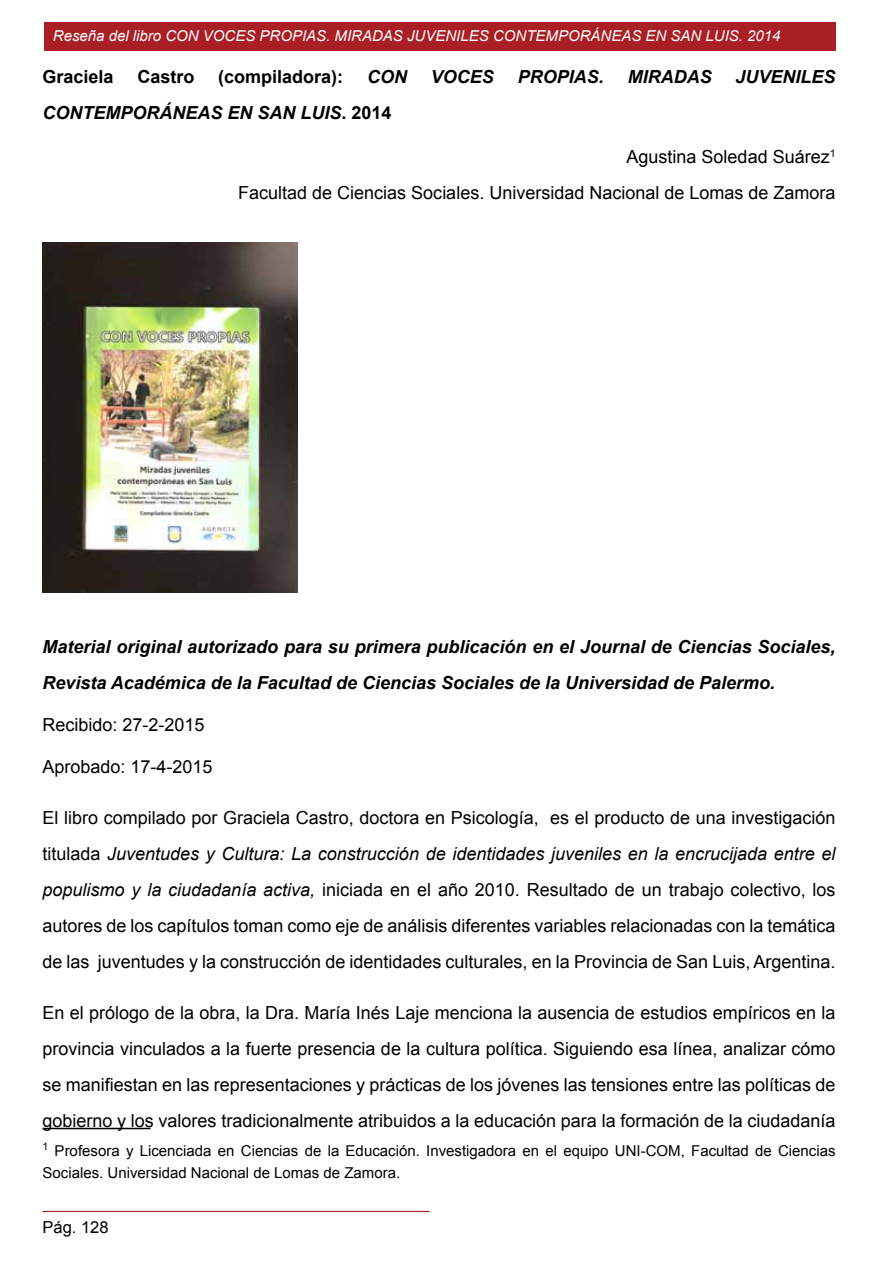
<style>
.page{position:relative;width:893px;height:1263px;background:#fff}
.page>*{position:absolute;margin:0;border:0;box-sizing:border-box;transform-origin:0 0}
.t1{font:18px/36px "Arial";color:#000;text-align:justify}
.t2{font:italic 700 18px/36px "Arial";color:#000}
.t3{font:700 18px "Arial";color:#000}
.t4{font:16.5px "Arial";color:#000}
.t5{font:15px/22.5px "Arial";color:#000}
.t6{font:italic 15px "Arial";color:#fff}
.s1{font-style:normal}
.s2{font-style:italic}
</style>
<div class="page">
<div style="left:44px;top:22px;width:792px;height:28px;background:#a91f23"></div>
<hr style="left:43px;top:1211px;width:386px;height:1px;background:#a91f23">
<img style="left:43px;top:242px;width:255px;height:351px">
<hr style="left:43px;top:1128px;width:108px;height:1px;background:#000">
<p class="t6" style="left:53px;top:26px;width:729px">Reseña del libro CON VOCES PROPIAS. MIRADAS JUVENILES CONTEMPORÁNEAS EN SAN LUIS. 2014</p>
<p class="t3" style="left:43px;top:65px;width:73px">Graciela</p>
<p class="t3" style="left:137px;top:65px;width:59px">Castro</p>
<p class="t3" style="left:218px;top:65px;width:127px">(compiladora):</p>
<p class="t2" style="left:367px;top:59px;width:41px">CON</p>
<p class="t2" style="left:431px;top:59px;width:65px">VOCES</p>
<p class="t2" style="left:518px;top:59px;width:88px">PROPIAS.</p>
<p class="t2" style="left:628px;top:59px;width:85px">MIRADAS</p>
<p class="t2" style="left:735px;top:59px;width:102px">JUVENILES</p>
<p class="t2" style="left:43px;top:95px;width:351px">CONTEMPORÁNEAS EN SAN LUIS<span class="s1">. 2014</span></p>
<p class="t1" style="left:238px;top:139px;width:599px;text-align:right">Agustina Soledad Suárez<sup>1<br></sup>Facultad de Ciencias Sociales. Universidad Nacional de Lomas de Zamora</p>
<p class="t2" style="left:43px;top:629px;width:794px">Material original autorizado para su primera publicación en el Journal de Ciencias Sociales,<br>Revista Académica de la Facultad de Ciencias Sociales de la Universidad de Palermo.</p>
<p class="t1" style="left:43px;top:707px;width:164px">Recibido: 27-2-2015</p>
<p class="t1" style="left:43px;top:749px;width:172px">Aprobado: 17-4-2015</p>
<p class="t1" style="left:43px;top:800px;width:795px">El libro compilado por Graciela Castro, doctora en Psicología, es el producto de una investigación titulada <span class="s2">Juventudes y Cultura: La construcción de identidades juveniles en la encrucijada entre el populismo y la ciudadanía activa,</span> iniciada en el año 2010. Resultado de un trabajo colectivo, los autores de los capítulos toman como eje de análisis diferentes variables relacionadas con la temática de las juventudes y la construcción de identidades culturales, en la Provincia de San Luis, Argentina.</p>
<p class="t1" style="left:43px;top:995px;width:795px">En el prólogo de la obra, la Dra. María Inés Laje menciona la ausencia de estudios empíricos en la provincia vinculados a la fuerte presencia de la cultura política. Siguiendo esa línea, analizar cómo se manifiestan en las representaciones y prácticas de los jóvenes las tensiones entre las políticas de gobierno y los valores tradicionalmente atribuidos a la educación para la formación de la ciudadanía</p>
<p class="t5" style="left:43px;top:1139px;width:794px"><sup>1</sup> Profesora y Licenciada en Ciencias de la Educación. Investigadora en el equipo UNI-COM, Facultad de Ciencias<br>Sociales. Universidad Nacional de Lomas de Zamora.</p>
<p class="t4" style="left:43px;top:1216px;width:68px">Pág. 128</p>
</div>
